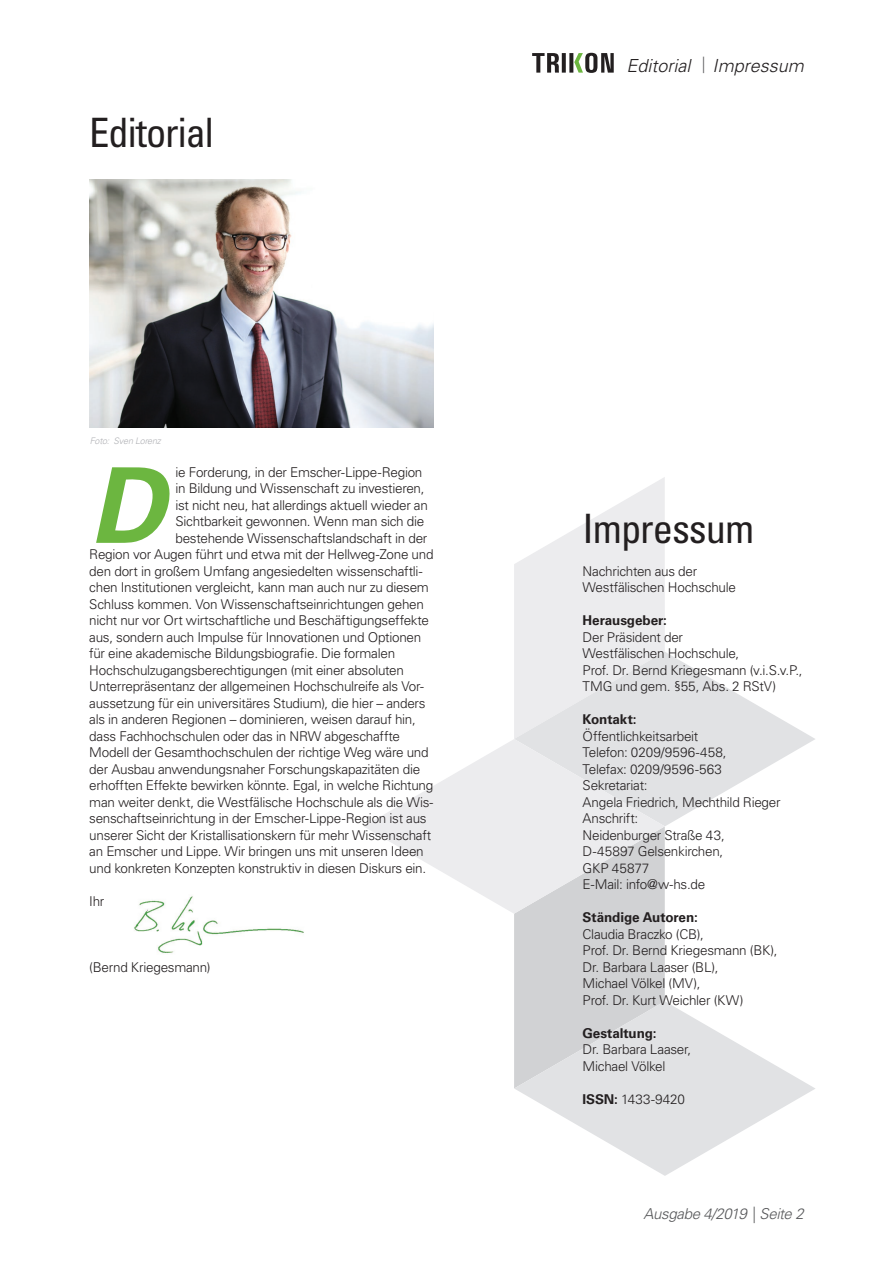
<style>
.page{position:relative;width:893px;height:1263px;background:#fff}
.page>*{position:absolute;margin:0;border:0;box-sizing:border-box;transform-origin:0 0}
.t1{font:italic 700 104.85px "Univers LT Std";color:#6cb640}
.t2{font:condensed 40.5px "Univers LT Std";letter-spacing:-.025em;color:#231f20}
.t3{font:italic 300 18px "Univers LT Std";color:#231f20}
.t4{font:italic 300 15px "Univers LT Std";letter-spacing:-.025em;color:#57585a}
.t5{font:300 13.5px/16.5px "Univers LT Std";letter-spacing:-.02em;color:#231f20}
.t6{font:700 13.5px "Univers LT Std";letter-spacing:-.005em;color:#231f20}
.t7{font:300 13.5px "Univers LT Std";color:#231f20}
.t8{font:italic 300 9px "Univers LT Std";letter-spacing:-.02em;color:#b0b1b5}
.s1{font-weight:700}
</style>
<div class="page">
<svg style="left:532px;top:53px;width:82px;height:20px"></svg>
<svg style="left:514px;top:1001px;width:301px;height:175px;fill:#e7e8ea"></svg>
<svg style="left:665px;top:652px;width:150px;height:174px;fill:#e1e2e4"></svg>
<svg style="left:514px;top:477px;width:151px;height:262px"></svg>
<svg style="left:364px;top:739px;width:301px;height:174px;fill:#ececee"></svg>
<svg style="left:514px;top:814px;width:151px;height:274px;background:#d9d9db"></svg>
<img style="left:134px;top:896px;width:170px;height:57px">
<img style="left:89px;top:180px;width:345px;height:247px">
<h2 class="t2" style="left:89px;top:107px;width:126px">Editorial</h2>
<p class="t8" style="left:90px;top:435px;width:73px">Foto: Sven Lorenz</p>
<h1 class="t1" style="left:89px;top:444px;width:77px">D</h1>
<p class="t5" style="left:175px;top:464px;width:249px">ie Forderung, in der Emscher-Lippe-Region</p>
<p class="t5" style="left:175px;top:480px;width:251px">in Bildung und Wissenschaft zu investieren,</p>
<p class="t5" style="left:175px;top:497px;width:254px">ist nicht neu, hat allerdings aktuell wieder an</p>
<p class="t5" style="left:175px;top:513px;width:250px">Sichtbarkeit gewonnen. Wenn man sich die</p>
<p class="t5" style="left:175px;top:530px;width:253px">bestehende Wissenschaftslandschaft in der</p>
<p class="t5" style="left:89px;top:546px;width:346px">Region vor Augen führt und etwa mit der Hellweg-Zone und</p>
<p class="t5" style="left:89px;top:563px;width:335px">den dort in großem Umfang angesiedelten wissenschaftli-</p>
<p class="t5" style="left:89px;top:579px;width:341px">chen Institutionen vergleicht, kann man auch nur zu diesem</p>
<p class="t5" style="left:89px;top:596px;width:336px">Schluss kommen. Von Wissenschaftseinrichtungen gehen</p>
<p class="t5" style="left:89px;top:612px;width:341px">nicht nur vor Ort wirtschaftliche und Beschäftigungseffekte</p>
<p class="t5" style="left:89px;top:629px;width:333px">aus, sondern auch Impulse für Innovationen und Optionen</p>
<p class="t5" style="left:89px;top:645px;width:307px">für eine akademische Bildungsbiografie. Die formalen</p>
<p class="t5" style="left:89px;top:662px;width:316px">Hochschulzugangsberechtigungen (mit einer absoluten</p>
<p class="t5" style="left:89px;top:678px;width:336px">Unterrepräsentanz der allgemeinen Hochschulreife als Vor-</p>
<p class="t5" style="left:89px;top:695px;width:338px">aussetzung für ein universitäres Studium), die hier – anders</p>
<p class="t5" style="left:89px;top:711px;width:328px">als in anderen Regionen – dominieren, weisen darauf hin,</p>
<p class="t5" style="left:89px;top:728px;width:312px">dass Fachhochschulen oder das in NRW abgeschaffte</p>
<p class="t5" style="left:89px;top:744px;width:341px">Modell der Gesamthochschulen der richtige Weg wäre und</p>
<p class="t5" style="left:89px;top:761px;width:332px">der Ausbau anwendungsnaher Forschungskapazitäten die</p>
<p class="t5" style="left:89px;top:777px;width:346px">erhofften Effekte bewirken könnte. Egal, in welche Richtung</p>
<p class="t5" style="left:89px;top:794px;width:346px">man weiter denkt, die Westfälische Hochschule als die Wis-</p>
<p class="t5" style="left:89px;top:810px;width:339px">senschaftseinrichtung in der Emscher-Lippe-Region ist aus</p>
<p class="t5" style="left:89px;top:827px;width:344px">unserer Sicht der Kristallisationskern für mehr Wissenschaft</p>
<p class="t5" style="left:89px;top:843px;width:336px">an Emscher und Lippe. Wir bringen uns mit unseren Ideen</p>
<p class="t5" style="left:89px;top:860px;width:338px">und konkreten Konzepten konstruktiv in diesen Diskurs ein.</p>
<p class="t5" style="left:89px;top:893px;width:17px">Ihr</p>
<p class="t5" style="left:89px;top:959px;width:123px">(Bernd Kriegesmann)</p>
<h3 class="t3" style="left:626px;top:55px;width:179px">Editorial <sup>|</sup> Impressum</h3>
<h2 class="t2" style="left:583px;top:503px;width:173px">Impressum</h2>
<p class="t5" style="left:583px;top:563px;width:155px">Nachrichten aus der<br>Westfälischen Hochschule</p>
<p class="t6" style="left:583px;top:613px;width:86px">Herausgeber:</p>
<p class="t5" style="left:583px;top:629px;width:222px">Der Präsident der<br>Westfälischen Hochschule,<br>Prof. Dr. Bernd Kriegesmann (v.i.S.v.P.,<br>TMG und gem. §55, Abs. 2 RStV)</p>
<p class="t6" style="left:583px;top:712px;width:55px">Kontakt:</p>
<p class="t5" style="left:583px;top:728px;width:200px">Öffentlichkeitsarbeit<br>Telefon: 0209/9596-458,<br>Telefax: 0209/9596-563<br>Sekretariat:<br>Angela Friedrich, Mechthild Rieger<br>Anschrift:<br>Neidenburger Straße 43,<br>D-45897 Gelsenkirchen,<br>GKP 45877<br>E-Mail: info@w-hs.de</p>
<p class="t6" style="left:583px;top:910px;width:117px">Ständige Autoren:</p>
<p class="t5" style="left:583px;top:926px;width:196px">Claudia Braczko (CB),<br>Prof. Dr. Bernd Kriegesmann (BK),<br>Dr. Barbara Laaser (BL),<br>Michael Völkel (MV),<br>Prof. Dr. Kurt Weichler (KW)</p>
<p class="t6" style="left:583px;top:1025px;width:75px">Gestaltung:</p>
<p class="t5" style="left:583px;top:1041px;width:110px">Dr. Barbara Laaser,<br>Michael Völkel</p>
<p class="t7" style="left:583px;top:1091px;width:104px"><span class="s1">ISSN:</span> 1433-9420</p>
<p class="t4" style="left:644px;top:1205px;width:162px">Ausgabe 4/2019 | Seite 2</p>
</div>
